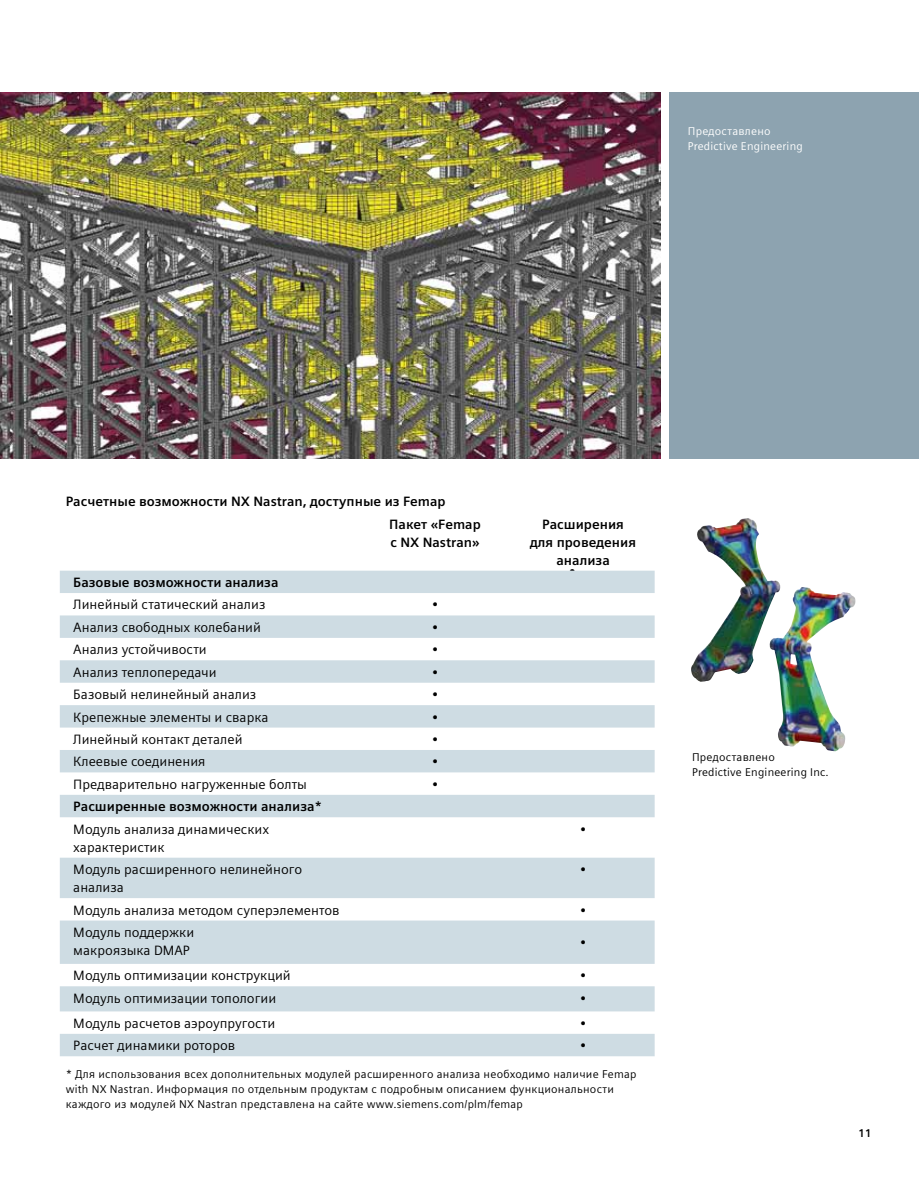
<style>
.page{position:relative;width:919px;height:1187px;background:#fff}
.page>*{position:absolute;margin:0;border:0;box-sizing:border-box;transform-origin:0 0}
.t1{font:13.5px/18px "Siemens Sans";color:#000}
.t2{font:700 13.5px/18px "Siemens Sans";color:#000}
.t3{font:11.25px/14.9px "Siemens Sans";letter-spacing:.02em;color:#000}
.t4{font:11.25px/14.9px "Siemens Sans";letter-spacing:.02em;color:#fff}
.t5{font:700 11.25px "Siemens Sans";color:#000}
</style>
<div class="page">
<div style="left:669px;top:92px;width:249px;height:366px;background:#8da3b0"></div>
<img style="left:0;top:92px;width:660px;height:366px">
<svg style="left:60px;top:570px;width:594px;height:486px;fill:#cedce3"></svg>
<img style="left:691px;top:518px;width:90px;height:164px">
<img style="left:768px;top:587px;width:88px;height:164px">
<svg style="left:570px;top:570px;width:4px;height:4px"></svg>
<p class="t4" style="left:687px;top:124px;width:116px">Предоставлено<br>Predictive Engineering</p>
<p class="t2" style="left:389px;top:490px;width:93px;line-height:22.4px;text-indent:-323px">Расчетные возможности NX Nastran, доступные из Femap<br>Пакет «Femap</p>
<p class="t2" style="left:390px;top:533px;width:91px">c NX Nastran»</p>
<p class="t2" style="left:530px;top:515px;width:108px;text-align:center">Расширения для проведения анализа</p>
<p class="t2" style="left:73px;top:573px;width:207px">Базовые возможности анализа</p>
<p class="t1" style="left:73px;top:596px;width:193px">Линейный статический анализ</p>
<p class="t1" style="left:431px;top:596px;width:8px">•</p>
<p class="t1" style="left:73px;top:618px;width:189px">Анализ свободных колебаний</p>
<p class="t1" style="left:431px;top:618px;width:8px">•</p>
<p class="t1" style="left:73px;top:640px;width:135px">Анализ устойчивости</p>
<p class="t1" style="left:431px;top:640px;width:8px">•</p>
<p class="t1" style="left:73px;top:663px;width:145px">Анализ теплопередачи</p>
<p class="t1" style="left:431px;top:663px;width:8px">•</p>
<p class="t1" style="left:73px;top:685px;width:184px">Базовый нелинейный анализ</p>
<p class="t1" style="left:431px;top:685px;width:8px">•</p>
<p class="t1" style="left:73px;top:708px;width:197px">Крепежные элементы и сварка</p>
<p class="t1" style="left:431px;top:708px;width:8px">•</p>
<p class="t1" style="left:73px;top:730px;width:171px">Линейный контакт деталей</p>
<p class="t1" style="left:431px;top:730px;width:8px">•</p>
<p class="t1" style="left:73px;top:752px;width:134px">Клеевые соединения</p>
<p class="t1" style="left:431px;top:752px;width:8px">•</p>
<p class="t1" style="left:73px;top:775px;width:235px">Предварительно нагруженные болты</p>
<p class="t1" style="left:431px;top:775px;width:8px">•</p>
<p class="t2" style="left:73px;top:797px;width:250px">Расширенные возможности анализа*</p>
<p class="t1" style="left:73px;top:820px;width:197px">Модуль анализа динамических характеристик</p>
<p class="t1" style="left:579px;top:820px;width:8px">•</p>
<p class="t1" style="left:73px;top:860px;width:230px">Модуль расширенного нелинейного анализа</p>
<p class="t1" style="left:579px;top:860px;width:8px">•</p>
<p class="t1" style="left:73px;top:900px;width:268px">Модуль анализа методом суперэлементов</p>
<p class="t1" style="left:579px;top:900px;width:8px">•</p>
<p class="t1" style="left:73px;top:923px;width:122px">Модуль поддержки макроязыка DMAP</p>
<p class="t1" style="left:579px;top:933px;width:8px">•</p>
<p class="t1" style="left:73px;top:966px;width:219px">Модуль оптимизации конструкций</p>
<p class="t1" style="left:579px;top:966px;width:8px">•</p>
<p class="t1" style="left:73px;top:989px;width:204px">Модуль оптимизации топологии</p>
<p class="t1" style="left:579px;top:989px;width:8px">•</p>
<p class="t1" style="left:73px;top:1014px;width:203px">Модуль расчетов аэроупругости</p>
<p class="t1" style="left:579px;top:1014px;width:8px">•</p>
<p class="t1" style="left:73px;top:1036px;width:163px">Расчет динамики роторов</p>
<p class="t1" style="left:579px;top:1036px;width:8px">•</p>
<p class="t3" style="left:66px;top:1067px;width:572px">* Для использования всех дополнительных модулей расширенного анализа необходимо наличие Femap with NX Nastran. Информация по отдельным продуктам с подробным описанием функциональности каждого из модулей NX Nastran представлена на сайте www.siemens.com/plm/femap</p>
<p class="t3" style="left:692px;top:749px;width:138px">Предоставлено<br>Predictive Engineering Inc.</p>
<p class="t5" style="left:858px;top:1126px;width:15px">11</p>
</div>
